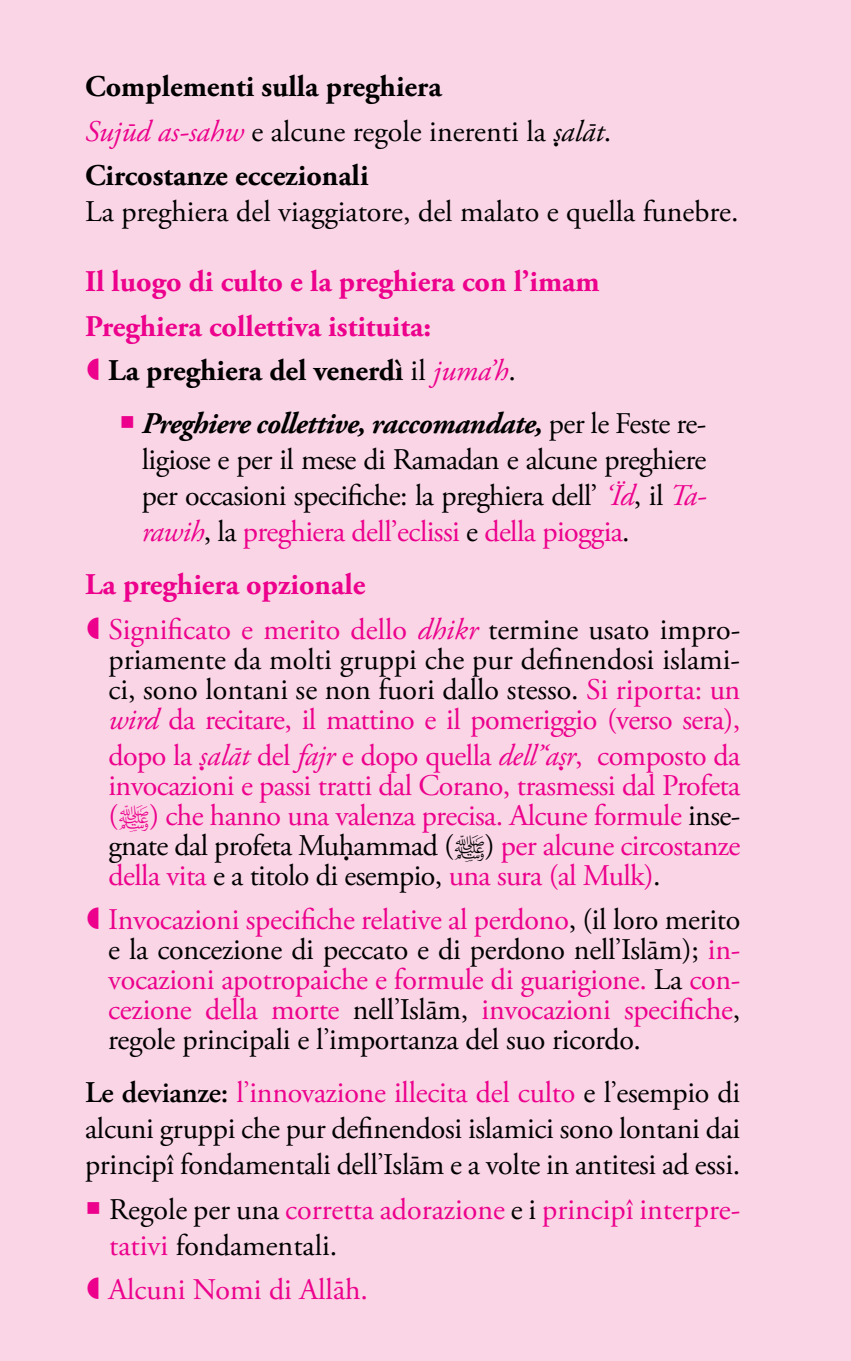
<style>
.page{position:relative;width:851px;height:1361px;background:#fff}
.page>*{position:absolute;margin:0;border:0;box-sizing:border-box;transform-origin:0 0}
.t1{font:30px/30px "Adobe Garamond Pro";color:#ec008c}
.t2{font:30px/36px "Adobe Garamond Pro";letter-spacing:-.01em;color:#000;text-align:justify}
.t3{font:700 30px/44.4px "Adobe Garamond Pro";color:#000}
.t4{font:700 30px "Adobe Garamond Pro";color:#ec008c}
.s1{font-weight:400;font-style:italic;color:#ec008c}
.s2{font-weight:400}
.s3{font-family:"Phonetic Garamond";font-weight:400;font-style:italic}
.s4{font-weight:400;font-style:italic}
.s5{color:#ec008c}
.s6{font-weight:700;font-style:italic}
.s7{font-style:italic;color:#ec008c}
.s8{font-weight:700}
.s9{font-style:italic}
.s10{color:#000}
.s11{font-family:"Phonetic Garamond";font-style:italic}
.s12{font-family:"Sigles"}
.s13{font-family:"Phonetic Garamond";color:#000}
.s14{font-family:"Sigles";color:#000}
.s15{font-weight:600}
</style>
<div class="page">
<div style="left:0;top:0;width:850px;height:1361px;background:#fad5e6"></div>
<p class="t3" style="left:85px;top:65px;width:527px">Complementi sulla preghiera<br><span class="s1">Sujūd as-sahw</span> <span class="s2">e alcune regole inerenti la</span> <span class="s3">s</span><span class="s4">alāt</span><span class="s2">.<br></span>Circostanze eccezionali</p>
<p class="t2" style="left:85px;top:195px;width:655px">La preghiera del viaggiatore, del malato e quella funebre.</p>
<p class="t4" style="left:85px;top:264px;width:516px">Il luogo di culto e la preghiera con l’imam</p>
<p class="t4" style="left:85px;top:309px;width:348px">Preghiera collettiva istituita:</p>
<p class="t3" style="left:108px;top:349px;width:409px">La preghiera del venerdì <span class="s2">il</span> <span class="s1">juma’h</span><span class="s2">.</span></p>
<p class="t2" style="left:142px;top:407px;width:566px;text-indent:-23px"><span class="s5">○</span> <span class="s6">Preghiere collettive, raccomandate,</span> per le Feste re&shy;ligiose e per il mese di Ramadan e alcune preghiere per occasioni specifiche: la preghiera dell’ <span class="s7">‘Ïd</span>, il <span class="s7">Ta&shy;rawih</span>, la <span class="s5">preghiera dell’eclissi</span> e <span class="s5">della pioggia</span>.</p>
<p class="t1" style="left:108px;top:564px;width:633px;line-height:44.4px;text-indent:-23px"><span class="s8">La preghiera opzionale<br></span>Significato e merito dello <span class="s9">dhikr</span> <span class="s10">termine usato impro-</span></p>
<p class="t2" style="left:108px;top:645px;width:633px;line-height:30px">priamente da molti gruppi che pur definendosi islami&shy;ci, sono lontani se non fuori dallo stesso. <span class="s5">Si riporta: un </span><span class="s7">wird</span> <span class="s5">da recitare, il mattino e il pomeriggio (verso sera),</span></p>
<p class="t1" style="left:108px;top:741px;width:633px;text-align:justify">dopo la <span class="s11">s</span><span class="s9">alāt</span> del <span class="s9">fajr</span> e dopo quella <span class="s9">dell’‘a</span><span class="s11">s</span><span class="s9">r</span>, composto da invocazioni e passi tratti dal Corano, trasmessi dal Profeta (<span class="s12">a</span>) che hanno una valenza precisa. Alcune formule <span class="s10">inse&shy;gnate dal profeta Mu</span><span class="s13">h</span><span class="s10">ammad (</span><span class="s14">a</span><span class="s10">)</span> per alcune circostanze della vita <span class="s10">e a titolo di esempio,</span> una sura (al Mulk)<span class="s10">.</span></p>
<p class="t1" style="left:108px;top:906px;width:633px;text-align:justify">Invocazioni specifiche relative al perdono<span class="s10">, (il loro merito e la concezione di peccato e di perdono nell’Islām);</span> in&shy;vocazioni apotropaiche e formule di guarigione. <span class="s10">La</span> con&shy;cezione della morte <span class="s10">nell’Islām,</span> invocazioni specifiche<span class="s10">, regole principali e l’importanza del suo ricordo.</span></p>
<p class="t2" style="left:85px;top:1076px;width:656px"><span class="s15">Le devianze:</span> <span class="s5">l’innovazione illecita del culto</span> e l’esempio di alcuni gruppi che pur definendosi islamici sono lontani dai principî fondamentali dell’Islām e a volte in antitesi ad essi.</p>
<p class="t1" style="left:109px;top:1192px;width:632px;line-height:36px;text-indent:-24px">○ <span class="s10">Regole per una</span> corretta adorazione <span class="s10">e i</span> principî interpre&shy;tativi <span class="s10">fondamentali.</span></p>
<p class="t1" style="left:108px;top:1276px;width:261px">Alcuni Nomi di Allāh.</p>
</div>
